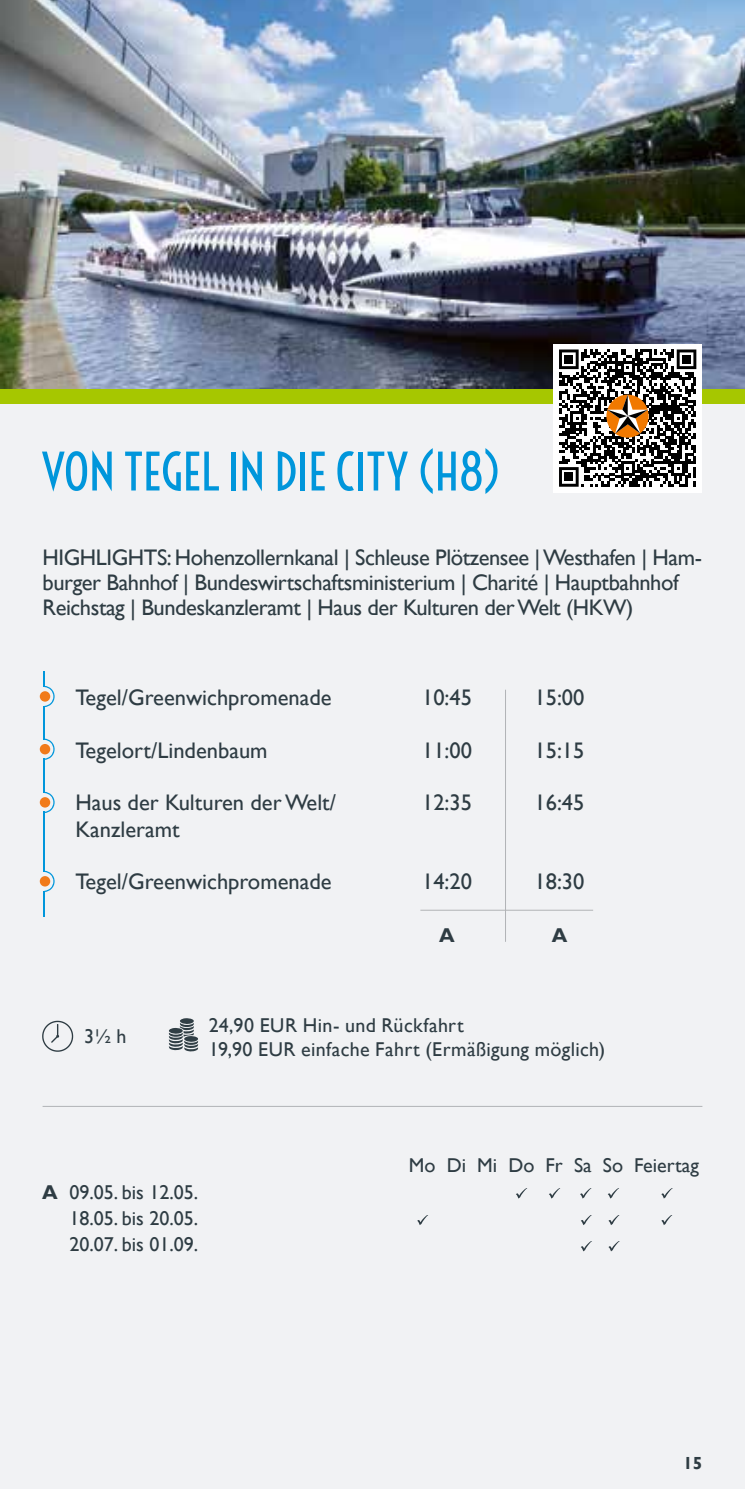
<style>
.page{position:relative;width:745px;height:1489px;background:#fff}
.page>*{position:absolute;margin:0;border:0;box-sizing:border-box;transform-origin:0 0}
.t1{font:50px "Voltaire";letter-spacing:-.03em;color:#0096db}
.t2{font:22.5px/25px "Gill Sans";letter-spacing:-.02em;color:#2e3c43}
.t3{font:22.5px/26.2px "Gill Sans";color:#2e3c43}
.t4{font:20px/26.2px "Gill Sans";letter-spacing:.015em;color:#2e3c43}
.t5{font:20px "Gill Sans";color:#303e45}
.t6{font:700 20px "Gill Sans";color:#2e3c43}
.t7{font:700 17.5px "Gill Sans";color:#2e3c43}
</style>
<div class="page">
<div style="left:0;top:403px;width:744px;height:1085px;background:#f1f2f4"></div>
<img style="left:0;top:0;width:744px;height:389px">
<svg style="left:168px;top:1017px;width:32px;height:34px"></svg>
<div style="left:0;top:389px;width:744px;height:14px;background:#a6c700"></div>
<div style="left:553px;top:344px;width:148px;height:148px;background:#fff"></div>
<svg style="left:559px;top:349px;width:137px;height:137px"></svg>
<svg style="left:43px;top:1020px;width:30px;height:31px"></svg>
<svg style="left:515px;top:1188px;width:12px;height:10px"></svg>
<svg style="left:548px;top:1188px;width:12px;height:10px"></svg>
<svg style="left:579px;top:1188px;width:12px;height:10px"></svg>
<svg style="left:607px;top:1188px;width:11px;height:10px"></svg>
<svg style="left:660px;top:1188px;width:12px;height:10px"></svg>
<hr style="left:43px;top:1105px;width:659px;height:1px;background:#b1b3b6">
<svg style="left:580px;top:1215px;width:11px;height:10px"></svg>
<svg style="left:608px;top:1215px;width:11px;height:10px"></svg>
<svg style="left:417px;top:1215px;width:11px;height:10px"></svg>
<div style="left:40px;top:691px;width:10px;height:10px;background:#f17a1a;border-radius:50%"></div>
<div style="left:40px;top:744px;width:10px;height:10px;background:#f17a1a;border-radius:50%"></div>
<svg style="left:44px;top:671px;width:11px;height:157px"></svg>
<div style="left:40px;top:797px;width:10px;height:10px;background:#f17a1a;border-radius:50%"></div>
<hr style="left:44px;top:815px;width:1px;height:57px;background:#0096db">
<div style="left:40px;top:876px;width:10px;height:10px;background:#f17a1a;border-radius:50%"></div>
<svg style="left:44px;top:870px;width:11px;height:46px"></svg>
<hr style="left:420px;top:909px;width:172px;height:1px;background:#b1b3b6">
<hr style="left:504px;top:689px;width:1px;height:252px;background:#b1b3b6">
<svg style="left:660px;top:1215px;width:12px;height:10px"></svg>
<svg style="left:580px;top:1241px;width:11px;height:10px"></svg>
<svg style="left:608px;top:1241px;width:11px;height:10px"></svg>
<h1 class="t1" style="left:41px;top:441px;width:460px">VON TEGEL IN DIE CITY (H8)</h1>
<p class="t2" style="left:43px;top:545px;width:660px">HIGHLIGHTS: Hohenzollernkanal | Schleuse Plötzensee | Westhafen | Ham&shy;burger Bahnhof | Bundeswirtschaftsministerium | Charité | Hauptbahnhof<br>Reichstag | Bundeskanzleramt | Haus der Kulturen der Welt (HKW)</p>
<p class="t3" style="left:75px;top:685px;width:258px">Tegel/Greenwichpromenade</p>
<p class="t3" style="left:75px;top:737px;width:194px">Tegelort/Lindenbaum</p>
<p class="t3" style="left:75px;top:790px;width:262px">Haus der Kulturen der Welt/<br>Kanzleramt</p>
<p class="t3" style="left:75px;top:868px;width:258px">Tegel/Greenwichpromenade</p>
<p class="t2" style="left:422px;top:685px;width:51px">10:45</p>
<p class="t2" style="left:422px;top:738px;width:51px">11:00</p>
<p class="t2" style="left:422px;top:790px;width:51px">12:35</p>
<p class="t2" style="left:422px;top:869px;width:51px">14:20</p>
<p class="t6" style="left:439px;top:922px;width:17px">A</p>
<p class="t2" style="left:534px;top:685px;width:51px">15:00</p>
<p class="t2" style="left:534px;top:738px;width:51px">15:15</p>
<p class="t2" style="left:534px;top:790px;width:51px">16:45</p>
<p class="t2" style="left:534px;top:869px;width:51px">18:30</p>
<p class="t6" style="left:551px;top:922px;width:17px">A</p>
<p class="t5" style="left:84px;top:1024px;width:44px">3½ h</p>
<p class="t4" style="left:209px;top:1013px;width:397px;line-height:24px">24,90 EUR Hin- und Rückfahrt<br>19,90 EUR einfache Fahrt (Ermäßigung möglich)</p>
<p class="t6" style="left:42px;top:1179px;width:17px">A</p>
<p class="t4" style="left:69px;top:1179px;width:130px;text-align:justify">09.05. bis 12.05.<br>18.05. bis 20.05.<br>20.07. bis 01.09.</p>
<p class="t4" style="left:408px;top:1152px;width:291px">Mo Di Mi Do Fr Sa So Feiertag</p>
<p class="t7" style="left:682px;top:1452px;width:21px">15</p>
</div>
